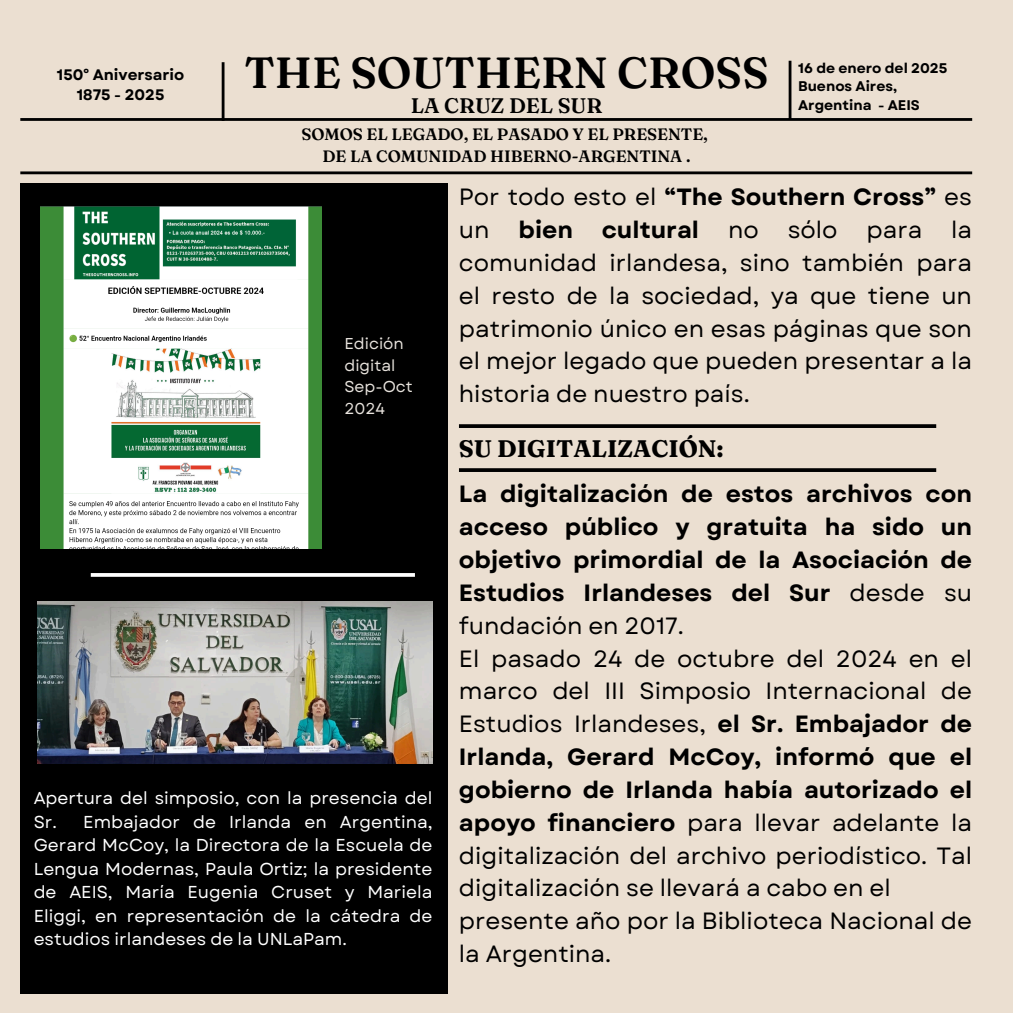
<style>
.page{position:relative;width:1013px;height:1013px;background:#fff}
.page>*{position:absolute;margin:0;border:0;box-sizing:border-box;transform-origin:0 0}
.t1{font:600 43.5px "Fraunces 9 pt";color:#000}
.t2{font:700 23.88px "Fraunces 9 pt";color:#000}
.t3{font:23.5px/32.8px "Garet";color:#000;text-align:justify}
.t4{font:600 21px "Fraunces 9 pt";color:#000}
.t5{font:17.25px/23.5px "Garet";color:#fff;text-align:justify}
.t6{font:600 16.38px/22.5px "Fraunces 9 pt";color:#000;text-align:center}
.t7{font:15.75px/21.5px "Garet";color:#e8e3dd}
.t8{font:700 15.25px "Garet";color:#000}
.t9{font:700 14px/18.8px "Garet";color:#000}
.s1{font-weight:700}
</style>
<div class="page">
<div style="left:0;top:0;width:1012px;height:1012px;background:#ebdfd1"></div>
<hr style="left:20px;top:118px;width:952px;height:3px;background:#000">
<hr style="left:222px;top:62px;width:2px;height:59px;background:#000">
<hr style="left:788px;top:61px;width:3px;height:58px;background:#000">
<div style="left:20px;top:183px;width:428px;height:810px;background:#000"></div>
<hr style="left:20px;top:171px;width:952px;height:3px;background:#000">
<img style="left:41px;top:207px;width:280px;height:341px">
<svg style="left:459px;top:424px;width:477px;height:4px;background:#0e0d0c"></svg>
<svg style="left:459px;top:468px;width:477px;height:4px;background:#0d0d0c"></svg>
<img style="left:38px;top:602px;width:394px;height:161px">
<svg style="left:91px;top:573px;width:324px;height:4px"></svg>
<p class="t8" style="left:57px;top:63px;width:129px">150° Aniversario</p>
<p class="t8" style="left:77px;top:84px;width:89px">1875 - 2025</p>
<h1 class="t1" style="left:244px;top:45px;width:526px">THE SOUTHERN CROSS</h1>
<p class="t6" style="left:301px;top:122px;width:408px">SOMOS EL LEGADO, EL PASADO Y EL PRESENTE,<br>DE LA COMUNIDAD HIBERNO-ARGENTINA .</p>
<p class="t4" style="left:411px;top:92px;width:193px">LA CRUZ DEL SUR</p>
<p class="t9" style="left:798px;top:58px;width:151px">16 de enero del 2025<br>Buenos Aires,<br>Argentina - AEIS</p>
<h4 class="t7" style="left:344px;top:333px;width:70px">Edición digital<br>Sep-Oct<br>2024</h4>
<p class="t3" style="left:459px;top:181px;width:514px">Por todo esto el <span class="s1">“The Southern Cross”</span> es un <span class="s1">bien cultural</span> no sólo para la comunidad irlandesa, sino también para el resto de la sociedad, ya que tiene un patrimonio único en esas páginas que son el mejor legado que pueden presentar a la historia de nuestro país.</p>
<p class="t2" style="left:459px;top:433px;width:266px">SU DIGITALIZACIÓN:</p>
<p class="t5" style="left:34px;top:786px;width:400px">Apertura del simposio, con la presencia del Sr. Embajador de Irlanda en Argentina, Gerard McCoy, la Directora de la Escuela de Lengua Modernas, Paula Ortiz; la presidente de AEIS, María Eugenia Cruset y Mariela Eliggi, en representación de la cátedra de estudios irlandeses de la UNLaPam.</p>
<h5 class="t3" style="left:459px;top:478px;width:514px;text-align:left"><span class="s1">La digitalización de estos archivos con acceso público y gratuita ha sido un objetivo primordial de la Asociación de Estudios Irlandeses del Sur</span> desde su fundación en 2017.<br>El pasado 24 de octubre del 2024 en el marco del III Simposio Internacional de Estudios Irlandeses, <span class="s1">el Sr. Embajador de Irlanda, Gerard McCoy, informó que el gobierno de Irlanda había autorizado el apoyo financiero</span> para llevar adelante la digitalización del archivo periodístico. Tal digitalización se llevará a cabo en el presente año por la Biblioteca Nacional de la Argentina.</h5>
</div>
